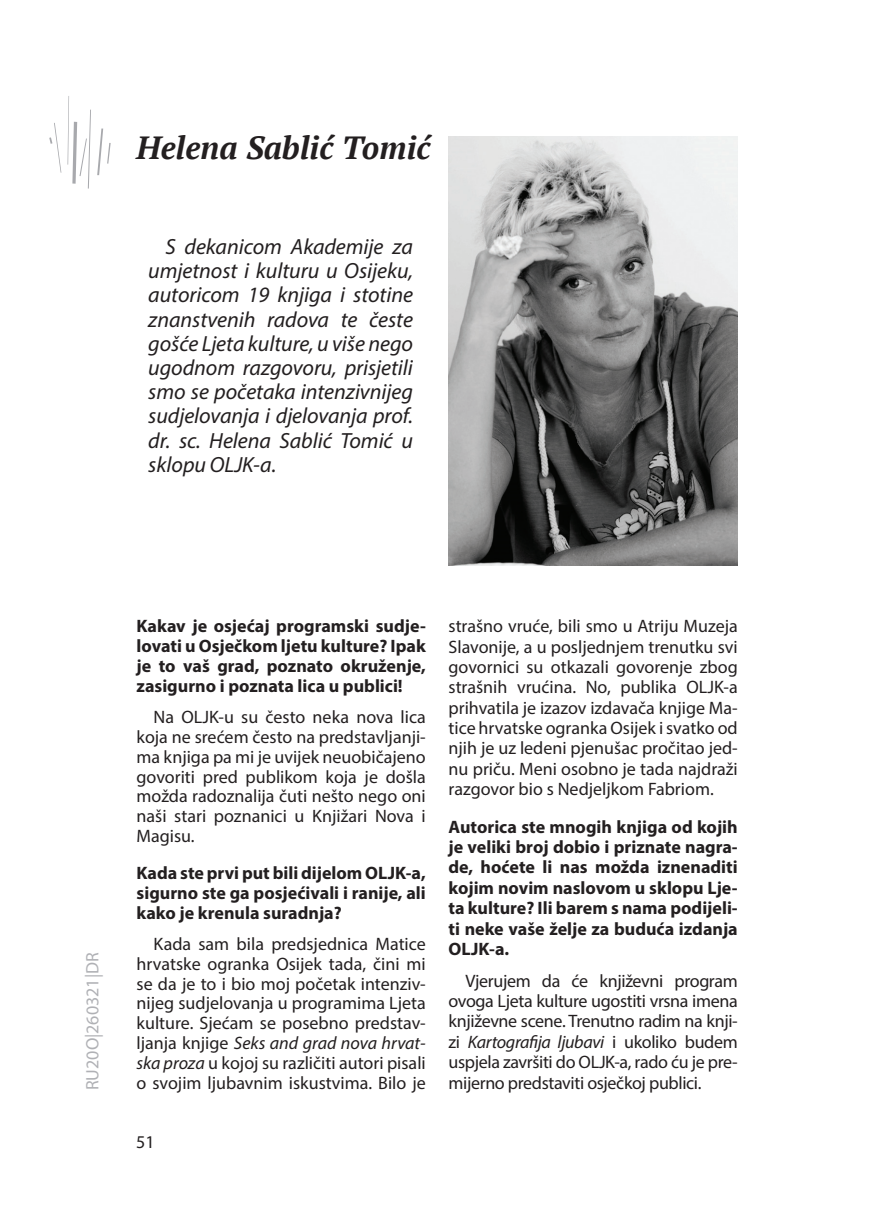
<style>
.page{position:relative;width:874px;height:1225px;background:#fff}
.page>*{position:absolute;margin:0;border:0;box-sizing:border-box;transform-origin:0 0}
.t1{font:italic 700 32px "PT Serif";color:#231f20}
.t2{font:italic 22px/24.2px "Myriad Pro";letter-spacing:-.005em;color:#231f20;text-align:justify}
.t3{font:18px/19.8px "Myriad Pro";color:#231f20;text-align:justify}
.t4{font:700 18px/20.4px "Myriad Pro";color:#231f20;text-align:justify}
.t5{font:18px "Myriad Pro";color:#b0b1b5}
.s1{font-style:italic}
</style>
<div class="page">
<img style="left:448px;top:136px;width:289px;height:429px">
<svg style="left:49px;top:123px;width:12px;height:50px"></svg>
<svg style="left:67px;top:96px;width:24px;height:93px"></svg>
<svg style="left:97px;top:128px;width:14px;height:47px"></svg>
<h1 class="t1" style="left:136px;top:127px;width:296px">Helena Sablić Tomić</h1>
<p class="t2" style="left:148px;top:234px;width:266px;text-indent:17px">S dekanicom Akademije za umjetnost i kulturu u Osijeku, autoricom 19 knjiga i stotine znanstvenih radova te česte gošće Ljeta kulture, u više nego ugodnom razgovoru, prisjetili smo se početaka intenzivnijeg sudjelovanja i djelovanja prof. dr. sc. Helena Sablić Tomić u sklopu OLJK-a.</p>
<p class="t5" style="left:81px;top:1090px;width:139px;rotate:-90deg">RU20O|260321|DR</p>
<p class="t4" style="left:136px;top:616px;width:290px;line-height:19.8px">Kakav je osjećaj programski sudje&shy;lovati u Osječkom ljetu kulture? Ipak je to vaš grad, poznato okruženje, zasigurno i poznata lica u publici!</p>
<p class="t3" style="left:136px;top:707px;width:290px;text-indent:17px">Na OLJK-u su često neka nova lica koja ne srećem često na predstavljanji&shy;ma knjiga pa mi je uvijek neuobičajeno govoriti pred publikom koja je došla možda radoznalija čuti nešto nego oni naši stari poznanici u Knjižari Nova i Magisu.</p>
<p class="t4" style="left:136px;top:862px;width:290px;line-height:19.8px">Kada ste prvi put bili dijelom OLJK-a, sigurno ste ga posjećivali i ranije, ali kako je krenula suradnja?</p>
<p class="t3" style="left:136px;top:933px;width:290px;text-indent:17px">Kada sam bila predsjednica Matice hrvatske ogranka Osijek tada, čini mi se da je to i bio moj početak intenziv&shy;nijeg sudjelovanja u programima Ljeta kulture. Sjećam se posebno predstav&shy;ljanja knjige <span class="s1">Seks and grad nova hrvat&shy;ska proza</span> u kojoj su različiti autori pisali o svojim ljubavnim iskustvima. Bilo je</p>
<p class="t3" style="left:136px;top:1131px;width:20px">51</p>
<p class="t3" style="left:448px;top:615px;width:290px;line-height:20.4px">strašno vruće, bili smo u Atriju Muzeja Slavonije, a u posljednjem trenutku svi govornici su otkazali govorenje zbog strašnih vrućina. No, publika OLJK-a prihvatila je izazov izdavača knjige Ma&shy;tice hrvatske ogranka Osijek i svatko od njih je uz ledeni pjenušac pročitao jed&shy;nu priču. Meni osobno je tada najdraži razgovor bio s Nedjeljkom Fabriom.</p>
<p class="t4" style="left:448px;top:815px;width:290px">Autorica ste mnogih knjiga od kojih je veliki broj dobio i priznate nagra&shy;de, hoćete li nas možda iznenaditi kojim novim naslovom u sklopu Lje&shy;ta kulture? Ili barem s nama podijeli&shy;ti neke vaše želje za buduća izdanja OLJK-a.</p>
<p class="t3" style="left:448px;top:970px;width:290px;line-height:20.4px;text-indent:17px">Vjerujem da će književni program ovoga Ljeta kulture ugostiti vrsna imena književne scene. Trenutno radim na knji&shy;zi <span class="s1">Kartografija ljubavi</span> i ukoliko budem uspjela završiti do OLJK-a, rado ću je pre&shy;mijerno predstaviti osječkoj publici.</p>
</div>
